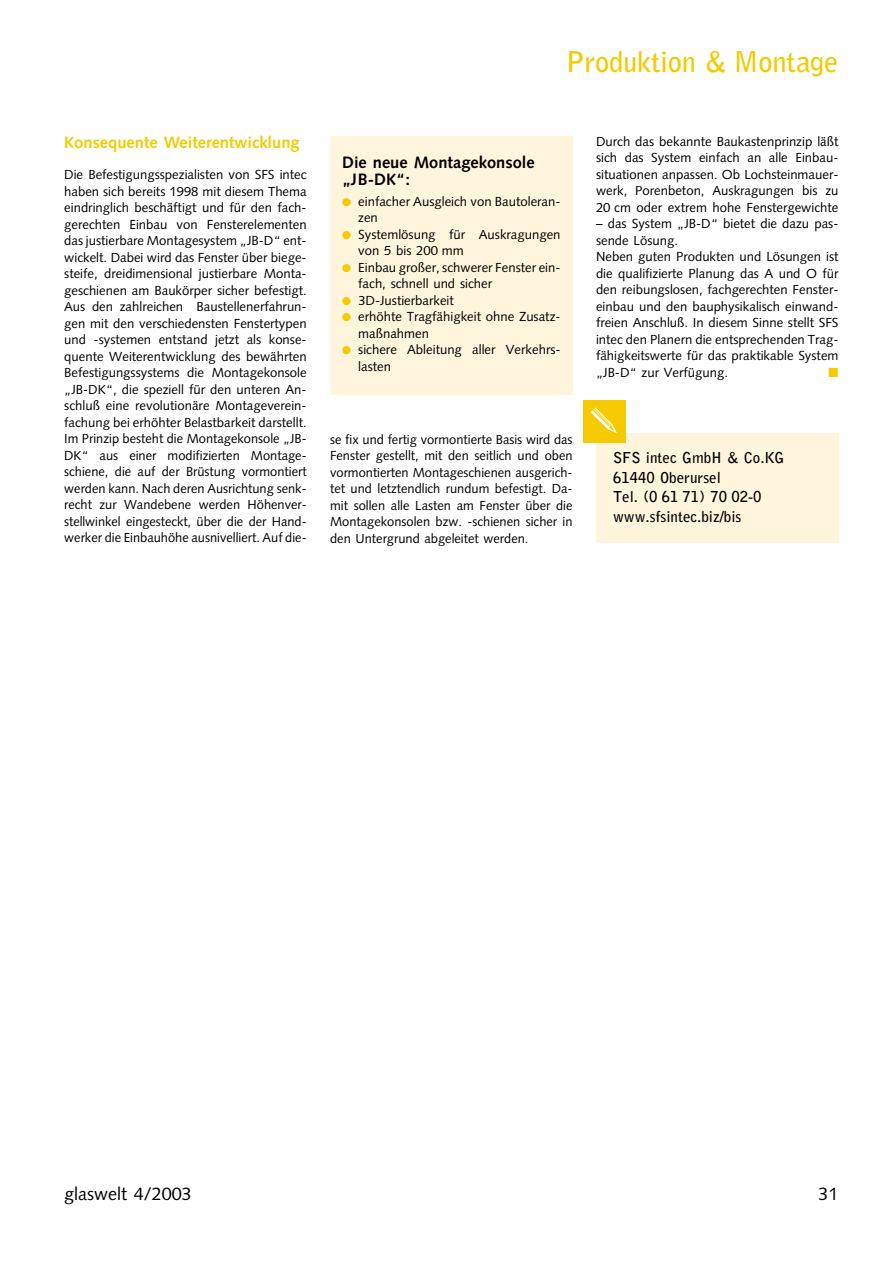
<style>
.page{position:relative;width:893px;height:1263px;background:#fff}
.page>*{position:absolute;margin:0;border:0;box-sizing:border-box;transform-origin:0 0}
.t1{font:700 28.5px "Bell Gothic";letter-spacing:-.01em;color:#f6ca00}
.t2{font:18px "Syntax";color:#000}
.t3{font:700 16.5px/16.5px "Syntax";color:#000}
.t4{font:700 16.5px "Syntax";color:#f6ca00}
.t5{font:700 15px/19.5px "Bell Gothic";color:#000}
.t6{font:13.2px/16.5px "Syntax";color:#000}
.t7{font:13.2px "Zapf Dingbats";color:#f6ca00}
.s1{color:#f6ca00}
</style>
<div class="page">
<div style="left:596px;top:433px;width:242px;height:110px;background:#fff4dc"></div>
<div style="left:583px;top:400px;width:42px;height:43px;background:#f6ca00"></div>
<div style="left:330px;top:136px;width:242px;height:258px;background:#fff4dc"></div>
<h1 class="t1" style="left:565px;top:51px;width:274px">Produktion &amp; Montage</h1>
<p class="t4" style="left:64px;top:136px;width:237px">Konsequente Weiterentwicklung</p>
<p class="t6" style="left:64px;top:168px;width:244px;text-align:justify">Die Befestigungsspezialisten von SFS intec haben sich bereits 1998 mit diesem Thema eindringlich beschäftigt und für den fach&shy;gerechten Einbau von Fensterelementen das justierbare Montagesystem „JB-D“ ent&shy;wickelt. Dabei wird das Fenster über biege&shy;steife, dreidimensional justierbare Monta&shy;geschienen am Baukörper sicher befestigt.<br>Aus den zahlreichen Baustellenerfahrun&shy;gen mit den verschiedensten Fenstertypen und -systemen entstand jetzt als konse&shy;quente Weiterentwicklung des bewährten Befestigungssystems die Montagekonsole „JB-DK“, die speziell für den unteren An&shy;schluß eine revolutionäre Montageverein&shy;fachung bei erhöhter Belastbarkeit darstellt.<br>Im Prinzip besteht die Montagekonsole „JB-DK“ aus einer modifizierten Montage&shy;schiene, die auf der Brüstung vormontiert werden kann. Nach deren Ausrichtung senk&shy;recht zur Wandebene werden Höhenver&shy;stellwinkel eingesteckt, über die der Hand&shy;werker die Einbauhöhe ausnivelliert. Auf die-</p>
<p class="t3" style="left:342px;top:156px;width:194px">Die neue Montagekonsole „JB-DK“:</p>
<p class="t6" style="left:358px;top:194px;width:204px;text-indent:-16px"><span class="s1">●</span> einfacher Ausgleich von Bautoleran&shy;zen</p>
<p class="t6" style="left:358px;top:227px;width:204px;text-indent:-16px"><span class="s1">●</span> Systemlösung für Auskragungen von 5 bis 200 mm</p>
<p class="t6" style="left:358px;top:260px;width:204px;text-indent:-16px"><span class="s1">●</span> Einbau großer, schwerer Fenster ein&shy;fach, schnell und sicher</p>
<p class="t6" style="left:342px;top:293px;width:113px"><span class="s1">●</span> 3D-Justierbarkeit</p>
<p class="t6" style="left:358px;top:310px;width:204px;text-indent:-16px"><span class="s1">●</span> erhöhte Tragfähigkeit ohne Zusatz&shy;maßnahmen</p>
<p class="t6" style="left:358px;top:343px;width:204px;text-indent:-16px"><span class="s1">●</span> sichere Ableitung aller Verkehrs&shy;lasten</p>
<p class="t6" style="left:330px;top:432px;width:244px;text-align:justify">se fix und fertig vormontierte Basis wird das Fenster gestellt, mit den seitlich und oben vormontierten Montageschienen ausgerich&shy;tet und letztendlich rundum befestigt. Da&shy;mit sollen alle Lasten am Fenster über die Montagekonsolen bzw. -schienen sicher in den Untergrund abgeleitet werden.</p>
<p class="t6" style="left:596px;top:134px;width:244px;text-align:justify">Durch das bekannte Baukastenprinzip läßt sich das System einfach an alle Einbau&shy;situationen anpassen. Ob Lochsteinmauer&shy;werk, Porenbeton, Auskragungen bis zu 20 cm oder extrem hohe Fenstergewichte</p>
<p class="t6" style="left:596px;top:217px;width:244px">– das System „JB-D“ bietet die dazu pas&shy;sende Lösung.<br>Neben guten Produkten und Lösungen ist die qualifizierte Planung das A und O für den reibungslosen, fachgerechten Fenster&shy;einbau und den bauphysikalisch einwand&shy;freien Anschluß. In diesem Sinne stellt SFS intec den Planern die entsprechenden Trag&shy;fähigkeitswerte für das praktikable System „JB-D“ zur Verfügung.</p>
<p class="t7" style="left:828px;top:366px;width:11px">■</p>
<p class="t5" style="left:613px;top:449px;width:173px">SFS intec GmbH &amp; Co.KG<br>61440 Oberursel<br>Tel. (0 61 71) 70 02-0 www.sfsintec.biz/bis</p>
<h2 class="t2" style="left:64px;top:1186px;width:129px">glaswelt 4/2003</h2>
<h2 class="t2" style="left:818px;top:1186px;width:22px">31</h2>
</div>
